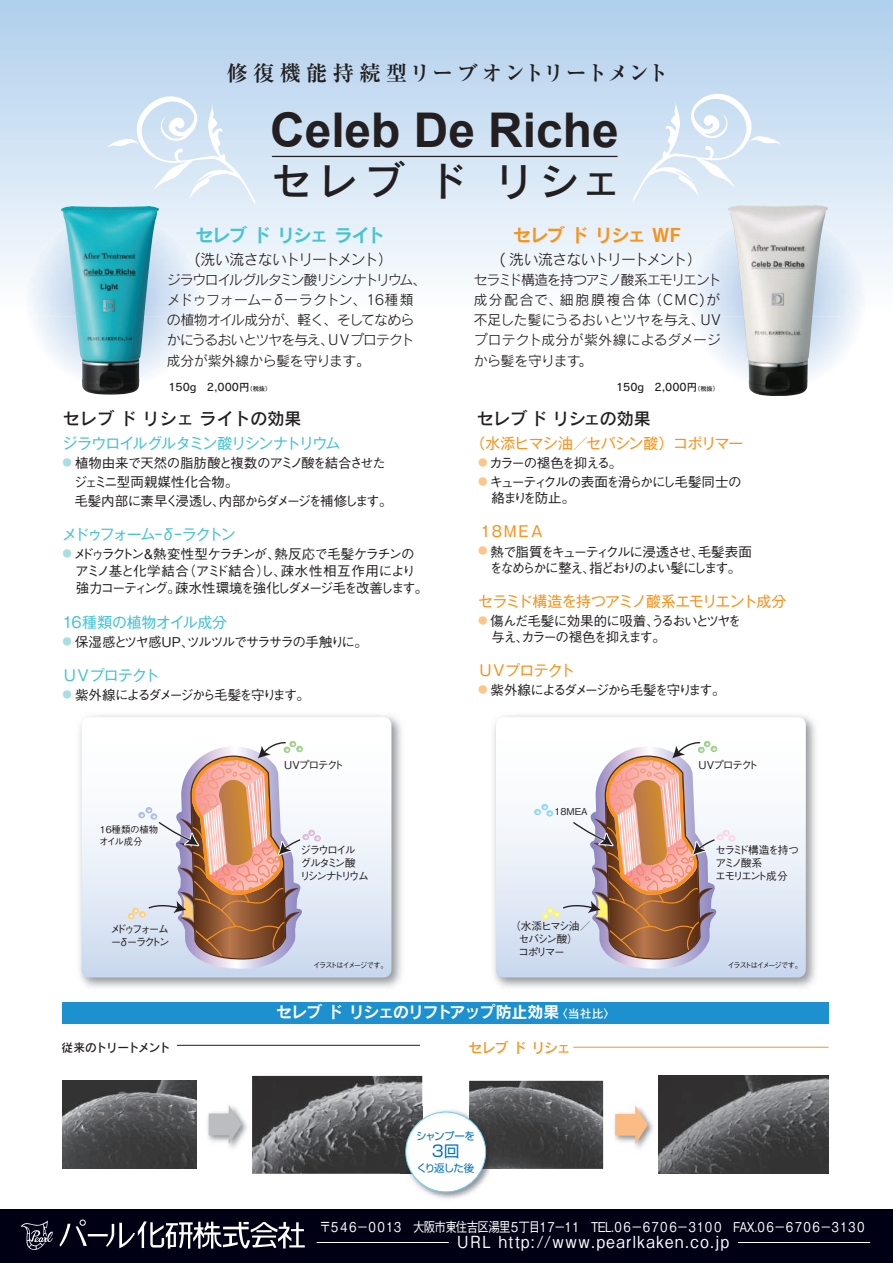
<style>
.page{position:relative;width:893px;height:1263px;background:#fff}
.page>*{position:absolute;margin:0;border:0;box-sizing:border-box;transform-origin:0 0}
.t1{font:700 47.85px "Arial";color:#231f20}
.t2{font:39.3px "Rodin Pro DB 90 pv RKSJ H";letter-spacing:.15em;color:#231f20}
.t3{font:21.3px "Ryumin Pro Bold 90 pv RKSJ H";letter-spacing:.09em;color:#231f20}
.t4{font:18px "Rodin Pro B 90 pv RKSJ H";letter-spacing:-.085em;color:#47c3d2}
.t5{font:18px "Rodin Pro B 90 pv RKSJ H";letter-spacing:-.07em;color:#f7931d}
.t6{font:16.95px "Rodin Pro DB 90 pv RKSJ H";color:#231f20}
.t7{font:16.95px "Rodin Pro DB 90 pv RKSJ H";letter-spacing:-.03em;color:#231f20}
.t8{font:16.65px "Gothic BBB Pro Medium 90 pv RKSJ H";letter-spacing:.105em;color:#fff;scale:.9 1}
.t9{font:15.9px "Rodin Pro B 90 pv RKSJ H";letter-spacing:-.065em;color:#fff}
.t10{font:15.75px "Shin Go Pro Regular 90 pv RKSJ H";color:#0072bc}
.t11{font:14.85px "Gothic MB101 Pro Regular 90 pv RKSJ H";letter-spacing:-.055em;color:#f7931d}
.t12{font:14.85px "Rodin Pro M 90 pv RKSJ H";letter-spacing:-.09em;color:#231f20}
.t13{font:14.85px "Gothic MB101 Pro Regular 90 pv RKSJ H";letter-spacing:-.09em;color:#47c3d2}
.t14{font:14.85px "Gothic MB101 Pro Regular 90 pv RKSJ H";letter-spacing:-.095em;color:#47c3d2}
.t15{font:14.85px "Gothic MB101 Pro Regular 90 pv RKSJ H";letter-spacing:-.015em;color:#47c3d2}
.t16{font:14.85px "Gothic MB101 Pro Regular 90 pv RKSJ H";letter-spacing:-.07em;color:#47c3d2}
.t17{font:13.8px/20.2px "Rodin Pro M 90 pv RKSJ H";letter-spacing:-.06em;color:#231f20}
.t18{font:13.8px/20.2px "Rodin Pro M 90 pv RKSJ H";letter-spacing:-.04em;color:#231f20;text-align:justify}
.t19{font:13.8px "Rodin Pro DB 90 pv RKSJ H";letter-spacing:-.075em;color:#f7931d}
.t20{font:13.5px/17px "Gothic BBB Pro Medium 90 pv RKSJ H";letter-spacing:-.125em;color:#231f20}
.t21{font:13.5px/16.2px "Gothic BBB Pro Medium 90 pv RKSJ H";letter-spacing:-.145em;color:#231f20;text-align:center}
.t22{font:13.5px/19.2px "Gothic BBB Pro Medium 90 pv RKSJ H";letter-spacing:-.075em;color:#231f20}
.t23{font:13.5px "Gothic BBB Pro Medium 90 pv RKSJ H";letter-spacing:-.21em;color:#fff;scale:.85 1}
.t24{font:13.5px/16.2px "Gothic BBB Pro Medium 90 pv RKSJ H";letter-spacing:-.1em;color:#231f20}
.t25{font:11.7px "Rodin Pro DB 90 pv RKSJ H";letter-spacing:-.085em;color:#231f20}
.t26{font:10.8px/12.9px "Gothic BBB Pro Medium 90 pv RKSJ H";letter-spacing:-.145em;color:#231f20}
.t27{font:10.8px/12.9px "Gothic BBB Pro Medium 90 pv RKSJ H";letter-spacing:-.135em;color:#231f20}
.t28{font:10.8px/12.9px "Gothic BBB Pro Medium 90 pv RKSJ H";letter-spacing:-.19em;color:#231f20}
.t29{font:10.8px "Gothic BBB Pro Medium 90 pv RKSJ H";letter-spacing:-.21em;color:#231f20}
.t30{font:10.8px/12.9px "Gothic BBB Pro Medium 90 pv RKSJ H";letter-spacing:-.23em;color:#231f20}
.t31{font:10.5px "Shin Go Pro Regular 90 pv RKSJ H";letter-spacing:-.09em;color:#0072bc}
.t32{font:10.35px "Rodin Pro DB 90 pv RKSJ H";color:#231f20}
.t33{font:9.45px/11.4px "Gothic BBB Pro Medium 90 pv RKSJ H";letter-spacing:-.015em;color:#231f20}
.t34{font:7.65px "Gothic BBB Pro Medium 90 pv RKSJ H";letter-spacing:-.185em;color:#231f20}
.s1{font-size:6.3px}
.s2{font-family:"Rodin Pro DB 90 pv RKSJ H";font-size:11.7px}
</style>
<div class="page">
<svg style="left:0;top:0;width:893px;height:278px;background:#cde0f3"></svg>
<div style="left:63px;top:1002px;width:765px;height:21px;background:#1d90d0"></div>
<hr style="left:272px;top:156px;width:345px;height:1px;background:#231f20">
<svg style="left:699px;top:316px;width:158px;height:49px"></svg>
<img style="left:690px;top:214px;width:176px;height:102px">
<img style="left:493px;top:715px;width:323px;height:273px">
<div style="left:496px;top:717px;width:310px;height:260px;background:linear-gradient(to bottom,#fff,#d0ddf0);border-radius:8px"></div>
<img style="left:207px;top:1113px;width:40px;height:35px">
<svg style="left:209px;top:1105px;width:32px;height:39px"></svg>
<img style="left:614px;top:1118px;width:39px;height:31px">
<svg style="left:615px;top:1105px;width:33px;height:39px"></svg>
<div style="left:0;top:1210px;width:893px;height:53px;background:#000014"></div>
<svg style="left:21px;top:1220px;width:32px;height:30px"></svg>
<svg style="left:76px;top:1219px;width:11px;height:27px"></svg>
<svg style="left:106px;top:1221px;width:199px;height:28px"></svg>
<hr style="left:88px;top:1234px;width:20px;height:2px;background:#fff">
<svg style="left:59px;top:1224px;width:11px;height:22px"></svg>
<hr style="left:317px;top:1242px;width:132px;height:1px;background:#fff">
<hr style="left:738px;top:1242px;width:132px;height:1px;background:#fff">
<div style="left:534px;top:809px;width:7px;height:6px;border:1px solid #8dd7f7;border-radius:50%"></div>
<svg style="left:535px;top:741px;width:200px;height:228px"></svg>
<img style="left:252px;top:1076px;width:170px;height:98px">
<svg style="left:633px;top:89px;width:148px;height:113px;background:#d8e7f5"></svg>
<svg style="left:107px;top:92px;width:148px;height:113px;background:#d8e7f5"></svg>
<img style="left:63px;top:1081px;width:134px;height:88px">
<img style="left:469px;top:1081px;width:134px;height:88px">
<img style="left:658px;top:1076px;width:171px;height:98px">
<img style="left:409px;top:1107px;width:81px;height:92px">
<img style="left:401px;top:1107px;width:21px;height:67px">
<img style="left:469px;top:1107px;width:27px;height:62px">
<div style="left:406px;top:1112px;width:80px;height:80px;background:#fff;border-radius:50%"></div>
<div style="left:405px;top:1111px;width:81px;height:81px;border:1px solid #6bcff6;border-radius:50%"></div>
<img style="left:728px;top:205px;width:100px;height:191px">
<svg style="left:35px;top:316px;width:158px;height:52px"></svg>
<img style="left:25px;top:214px;width:176px;height:102px">
<img style="left:61px;top:206px;width:98px;height:189px">
<img style="left:79px;top:715px;width:323px;height:273px">
<div style="left:82px;top:717px;width:309px;height:260px;background:linear-gradient(to bottom,#fff,#d0ddf0);border-radius:8px"></div>
<div style="left:314px;top:835px;width:7px;height:6px;border:1px solid #deb9d6;border-radius:50%"></div>
<svg style="left:128px;top:741px;width:192px;height:228px"></svg>
<hr style="left:177px;top:1045px;width:243px;height:1px;background:#231f20">
<hr style="left:573px;top:1047px;width:256px;height:1px;background:#f7931d">
<h3 class="t3" style="left:226px;top:65px;width:443px">修復機能持続型リーブオントリートメント</h3>
<h1 class="t1" style="left:270px;top:104px;width:350px">Celeb De Riche</h1>
<h2 class="t2" style="left:272px;top:167px;width:351px">セレブ ド リシェ</h2>
<h3 class="t4" style="left:195px;top:229px;width:191px">セレブ ド リシェ ライト</h3>
<p class="t12" style="left:194px;top:253px;width:200px">(洗い流さないトリートメント）</p>
<p class="t17" style="left:167px;top:271px;width:261px">ジラウロイルグルタミン酸リシンナトリウム、メドゥフォーム－δーラクトン、16種類の植物オイル成分が、軽く、そしてなめらかにうるおいとツヤを与え、ＵＶプロテクト成分が紫外線から髪を守ります。</p>
<h3 class="t5" style="left:513px;top:229px;width:169px">セレブ ド リシェ WF</h3>
<p class="t12" style="left:500px;top:253px;width:204px">( 洗い流さないトリートメント）</p>
<p class="t18" style="left:474px;top:271px;width:249px">セラミド構造を持つアミノ酸系エモリエント成分配合で、細胞膜複合体（CMC)が不足した髪にうるおいとツヤを与え、UVプロテクト成分が紫外線によるダメージから髪を守ります。</p>
<p class="t32" style="left:168px;top:384px;width:104px">150g　2,000円<span class="s1">（税抜）</span></p>
<p class="t32" style="left:616px;top:383px;width:104px">150g　2,000円<span class="s1">（税抜）</span></p>
<p class="t6" style="left:63px;top:412px;width:240px">セレブ ド リシェ ライトの効果</p>
<p class="t7" style="left:477px;top:412px;width:176px">セレブ ド リシェの効果</p>
<p class="t13" style="left:62px;top:438px;width:279px">ジラウロイルグルタミン酸リシンナトリウム</p>
<p class="t22" style="left:62px;top:455px;width:332px"><sup>●</sup> 植物由来で天然の脂肪酸と複数のアミノ酸を結合させた　ジェミニ型両親媒性化合物。<br>　毛髪内部に素早く浸透し、内部からダメージを補修します。</p>
<p class="t14" style="left:62px;top:529px;width:175px">メドゥフォームｰδｰラクトン</p>
<p class="t20" style="left:62px;top:548px;width:367px"><sup>●</sup> メドゥラクトン＆熱変性型ケラチンが、熱反応で毛髪ケラチンの　アミノ基と化学結合（アミド結合）し、疎水性相互作用により　強力コーティング。疎水性環境を強化しダメージ毛を改善します。</p>
<p class="t15" style="left:62px;top:616px;width:166px">16種類の植物オイル成分</p>
<p class="t20" style="left:62px;top:635px;width:307px"><sup>●</sup> 保湿感とツヤ感UP、ツルツルでサラサラの手触りに。</p>
<p class="t16" style="left:62px;top:670px;width:99px">ＵＶプロテクト</p>
<p class="t21" style="left:62px;top:689px;width:249px"><sup>●</sup> 紫外線によるダメージから毛髪を守ります。</p>
<p class="t11" style="left:471px;top:438px;width:274px">（水添ヒマシ油／セバシン酸）コポリマー</p>
<p class="t20" style="left:478px;top:456px;width:146px"><sup>●</sup> カラーの褪色を抑える。</p>
<p class="t20" style="left:491px;top:476px;width:252px;line-height:16.2px;text-indent:-13px"><sup>●</sup> キューティクルの表面を滑らかにし毛髪同士の絡まりを防止。</p>
<p class="t11" style="left:478px;top:526px;width:68px">１８ＭＥＡ</p>
<p class="t21" style="left:478px;top:545px;width:275px"><sup>●</sup> 熱で脂質をキューティクルに浸透させ、毛髪表面をなめらかに整え、指どおりのよい髪にします。</p>
<p class="t11" style="left:478px;top:596px;width:310px">セラミド構造を持つアミノ酸系エモリエント成分</p>
<p class="t24" style="left:491px;top:615px;width:251px;text-indent:-13px"><sup>●</sup> 傷んだ毛髪に効果的に吸着、うるおいとツヤを与え、カラーの褪色を抑えます。</p>
<p class="t11" style="left:478px;top:665px;width:99px">ＵＶプロテクト</p>
<p class="t21" style="left:478px;top:684px;width:249px"><sup>●</sup> 紫外線によるダメージから毛髪を守ります。</p>
<p class="t29" style="left:283px;top:761px;width:63px">ＵＶプロテクト</p>
<p class="t29" style="left:697px;top:761px;width:63px">ＵＶプロテクト</p>
<p class="t33" style="left:553px;top:806px;width:36px">１８MEA</p>
<p class="t33" style="left:99px;top:825px;width:61px">16種類の植物オイル成分</p>
<p class="t28" style="left:300px;top:845px;width:71px">ジラウロイル<br>グルタミン酸<br>リシンナトリウム</p>
<p class="t26" style="left:715px;top:845px;width:85px">セラミド構造を持つアミノ酸系<br>エモリエント成分</p>
<p class="t30" style="left:110px;top:923px;width:61px">メドゥフォームーδーラクトン</p>
<p class="t27" style="left:518px;top:921px;width:74px;text-indent:-13px">　（水添ヒマシ油／セバシン酸）コポリマー</p>
<p class="t34" style="left:313px;top:962px;width:77px">イラストはイメージです。</p>
<p class="t34" style="left:727px;top:962px;width:77px">イラストはイメージです。</p>
<p class="t9" style="left:276px;top:1006px;width:340px">セレブ ド リシェのリフトアップ防止効果<span class="s2">〈当社比〉</span></p>
<p class="t25" style="left:61px;top:1043px;width:111px">従来のトリートメント</p>
<p class="t19" style="left:469px;top:1042px;width:104px">セレブ ド リシェ</p>
<p class="t31" style="left:416px;top:1132px;width:60px">シャンプーを</p>
<p class="t10" style="left:432px;top:1145px;width:29px">3回</p>
<p class="t31" style="left:416px;top:1164px;width:59px">くり返した後</p>
<p class="t23" style="left:320px;top:1221px;width:645px">〒５４６－００１３　大阪市東住吉区湯里５丁目１７－１１　TEL.０６－６７０６－３１００　FAX.０６－６７０６－３１３０</p>
<p class="t8" style="left:457px;top:1236px;width:304px">URL http://www.pearlkaken.co.jp</p>
</div>
